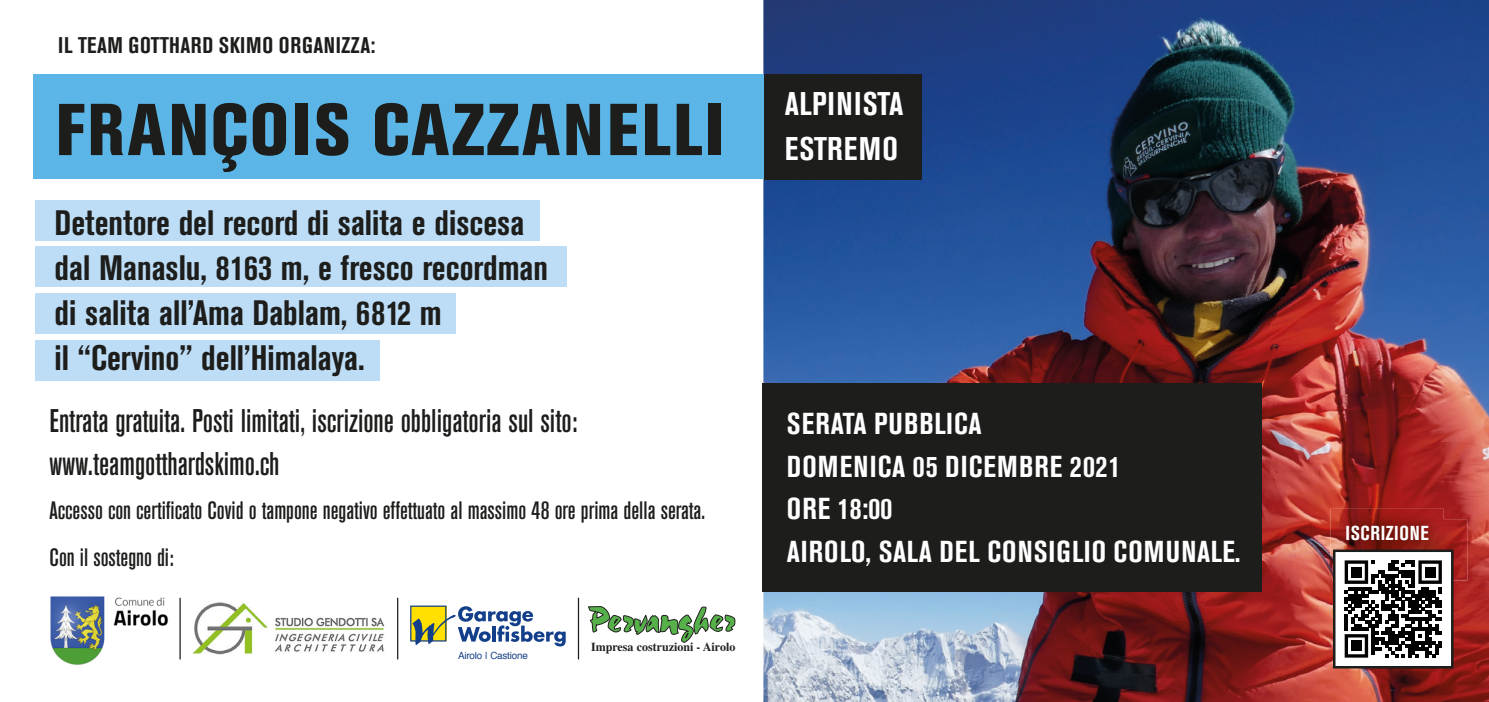
<style>
.page{position:relative;width:1489px;height:702px;background:#fff}
.page>*{position:absolute;margin:0;border:0;box-sizing:border-box;transform-origin:0 0}
.t1{font:800 condensed 72.5px "Akzidenz Grotesk BE";letter-spacing:.04em;color:#1d1d1b}
.t2{font:700 condensed 35px/45px "Akzidenz Grotesk BE";color:#1d1d1b}
.t3{font:500 condensed 32.5px/42.5px "Akzidenz Grotesk BE";color:#1d1d1b}
.t4{font:700 condensed 32.5px/45px "Akzidenz Grotesk BE";letter-spacing:.03em;color:#fff}
.t5{font:700 condensed 30px/42.5px "Akzidenz Grotesk BE";letter-spacing:.035em;color:#fff}
.t6{font:500 condensed 25px/47.5px "Akzidenz Grotesk BE";color:#1d1d1b}
.t7{font:700 condensed 22.5px "Akzidenz Grotesk BE";letter-spacing:.02em;color:#1d1d1b}
.t8{font:700 condensed 20px "Akzidenz Grotesk BE";letter-spacing:.035em;color:#fff}
.t9{font:700 12.25px "Times";color:#231f20}
.t10{font:9.75px "Helvetica";letter-spacing:-.02em;color:#1a4186}
</style>
<div class="page">
<img style="left:763px;top:0;width:725px;height:702px">
<div style="left:33px;top:74px;width:737px;height:105px;background:#5bb6e7"></div>
<div style="left:764px;top:74px;width:157px;height:106px;background:#1d1d1b"></div>
<img style="left:1443px;top:519px;width:23px;height:61px">
<img style="left:1330px;top:509px;width:113px;height:46px">
<img style="left:1340px;top:519px;width:103px;height:30px">
<div style="left:762px;top:383px;width:499px;height:209px;background:#1d1d1b"></div>
<img style="left:192px;top:602px;width:76px;height:53px">
<img style="left:275px;top:617px;width:110px;height:35px">
<svg style="left:410px;top:605px;width:155px;height:41px"></svg>
<img style="left:51px;top:596px;width:117px;height:68px">
<svg style="left:588px;top:606px;width:147px;height:36px"></svg>
<div style="left:35px;top:200px;width:505px;height:41px;background:#bdddf6"></div>
<div style="left:35px;top:293px;width:420px;height:41px;background:#bdddf6"></div>
<div style="left:35px;top:246px;width:532px;height:41px;background:#bdddf6"></div>
<div style="left:35px;top:340px;width:345px;height:41px;background:#bdddf6"></div>
<div style="left:1334px;top:550px;width:118px;height:117px;background:linear-gradient(to right,#fafafa,#fafafa)"></div>
<div style="left:1337px;top:553px;width:111px;height:111px;background:#fff"></div>
<svg style="left:1344px;top:560px;width:97px;height:97px"></svg>
<div style="left:1351px;top:567px;width:10px;height:10px;background:#020203"></div>
<div style="left:1424px;top:567px;width:10px;height:10px;background:#020203"></div>
<div style="left:1351px;top:640px;width:10px;height:11px;background:#020203"></div>
<div style="left:1332px;top:549px;width:121px;height:119px;border:2px solid #1d1d1b"></div>
<hr style="left:179px;top:597px;width:2px;height:62px;background:#1d1d1b">
<hr style="left:578px;top:597px;width:1px;height:62px;background:#1d1d1b">
<hr style="left:397px;top:597px;width:1px;height:62px;background:#1d1d1b">
<p class="t7" style="left:58px;top:32px;width:319px">IL TEAM GOTTHARD SKIMO ORGANIZZA:</p>
<h1 class="t1" style="left:56px;top:88px;width:670px">FRANÇOIS CAZZANELLI</h1>
<p class="t4" style="left:784px;top:81px;width:120px">ALPINISTA<br>ESTREMO</p>
<p class="t2" style="left:55px;top:201px;width:495px">Detentore del record di salita e discesa dal Manaslu, 8163 m, e fresco recordman di salita all’Ama Dablam, 6812 m<br>il “Cervino” dell’Himalaya.</p>
<p class="t3" style="left:50px;top:400px;width:529px">Entrata gratuita. Posti limitati, iscrizione obbligatoria sul sito: www.teamgotthardskimo.ch</p>
<p class="t6" style="left:50px;top:487px;width:657px">Accesso con certificato Covid o tampone negativo effettuato al massimo 48 ore prima della serata.<br>Con il sostegno di:</p>
<p class="t10" style="left:458px;top:648px;width:71px">Airolo | Castione</p>
<p class="t9" style="left:591px;top:638px;width:146px">Impresa costruzioni - Airolo</p>
<p class="t5" style="left:786px;top:403px;width:455px">SERATA PUBBLICA<br>DOMENICA 05 DICEMBRE 2021<br>ORE 18:00<br>AIROLO, SALA DEL CONSIGLIO COMUNALE.</p>
<p class="t8" style="left:1345px;top:521px;width:85px">ISCRIZIONE</p>
</div>
